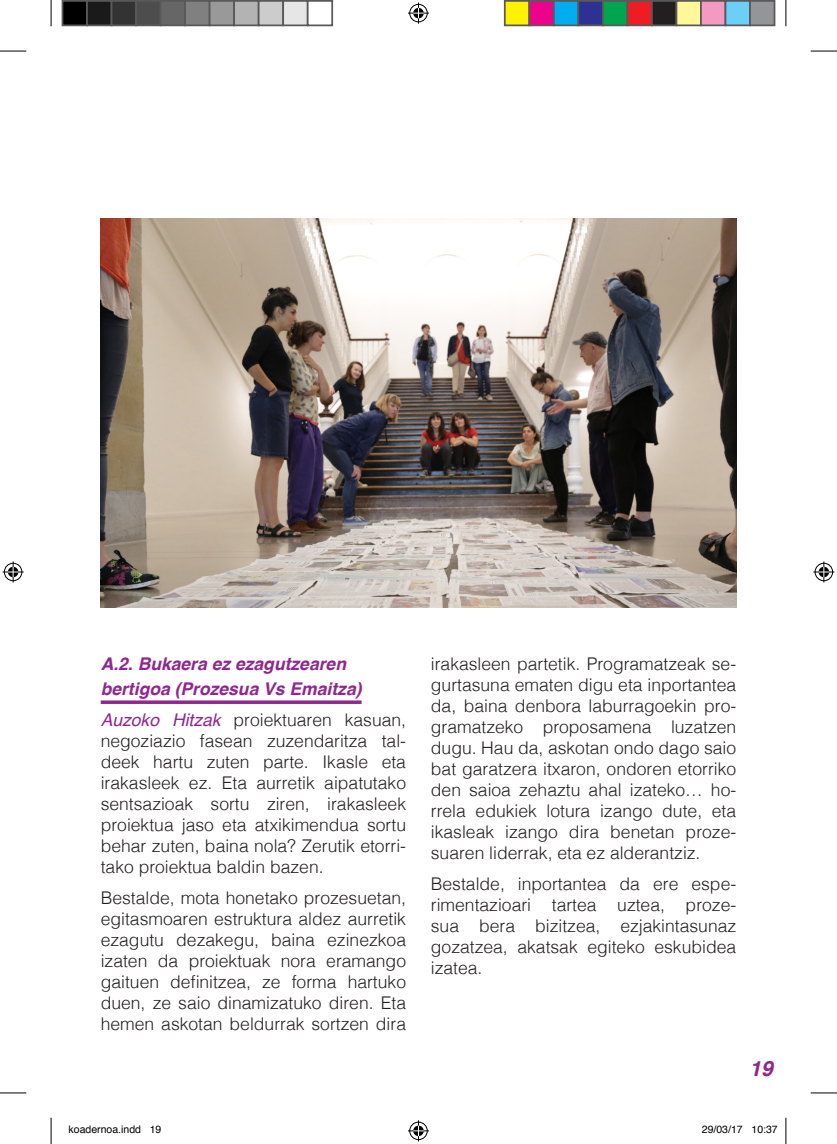
<style>
.page{position:relative;width:837px;height:1144px;background:#fff}
.page>*{position:absolute;margin:0;border:0;box-sizing:border-box;transform-origin:0 0}
.t1{font:italic 700 21px "Helvetica";color:#90268f}
.t2{font:300 17.5px/21px "Helvetica";color:#231f20;text-align:justify}
.t3{font:italic 700 17.5px/25.2px "Helvetica";color:#90268f}
.t4{font:10.5px "Helvetica";color:#000}
.s1{font-weight:400;font-style:italic;color:#90268f}
</style>
<div class="page">
<svg style="left:101px;top:700px;width:260px;height:4px"></svg>
<img style="left:101px;top:218px;width:635px;height:389px">
<svg style="left:0;top:51px;width:26px;height:1px"></svg>
<svg style="left:810px;top:51px;width:26px;height:1px"></svg>
<svg style="left:0;top:1092px;width:26px;height:1px"></svg>
<svg style="left:810px;top:1092px;width:26px;height:1px"></svg>
<svg style="left:51px;top:0;width:1px;height:26px"></svg>
<svg style="left:51px;top:1118px;width:1px;height:26px"></svg>
<svg style="left:785px;top:0;width:1px;height:26px"></svg>
<svg style="left:785px;top:1118px;width:1px;height:26px"></svg>
<svg style="left:408px;top:3px;width:21px;height:21px"></svg>
<svg style="left:408px;top:1120px;width:21px;height:21px"></svg>
<svg style="left:3px;top:561px;width:21px;height:21px"></svg>
<svg style="left:813px;top:561px;width:21px;height:21px"></svg>
<div style="left:62px;top:1px;width:25px;height:24px;background:#000"></div>
<div style="left:62px;top:0;width:26px;height:26px;border:2px solid #595959"></div>
<div style="left:87px;top:1px;width:24px;height:24px;background:#1a1a1a"></div>
<div style="left:86px;top:0;width:26px;height:26px;border:2px solid #595959"></div>
<div style="left:111px;top:1px;width:25px;height:24px;background:#333"></div>
<div style="left:111px;top:0;width:26px;height:26px;border:2px solid #595959"></div>
<div style="left:136px;top:1px;width:24px;height:24px;background:#4d4d4d"></div>
<div style="left:135px;top:0;width:26px;height:26px;border:2px solid #595959"></div>
<div style="left:160px;top:1px;width:25px;height:24px;background:#666"></div>
<div style="left:160px;top:0;width:26px;height:26px;border:2px solid #595959"></div>
<div style="left:185px;top:1px;width:24px;height:24px;background:#808080"></div>
<div style="left:184px;top:0;width:26px;height:26px;border:2px solid #595959"></div>
<div style="left:209px;top:1px;width:25px;height:24px;background:#999"></div>
<div style="left:209px;top:0;width:26px;height:26px;border:2px solid #595959"></div>
<div style="left:234px;top:1px;width:24px;height:24px;background:#b3b3b3"></div>
<div style="left:233px;top:0;width:26px;height:26px;border:2px solid #595959"></div>
<div style="left:258px;top:1px;width:25px;height:24px;background:#ccc"></div>
<div style="left:258px;top:0;width:26px;height:26px;border:2px solid #595959"></div>
<div style="left:283px;top:1px;width:24px;height:24px;background:#e6e6e6"></div>
<div style="left:282px;top:0;width:26px;height:26px;border:2px solid #595959"></div>
<div style="left:307px;top:0;width:26px;height:26px;border:2px solid #595959"></div>
<div style="left:504px;top:1px;width:25px;height:24px;background:#fff101"></div>
<div style="left:503px;top:0;width:27px;height:26px;border:2px solid #595959"></div>
<div style="left:529px;top:1px;width:24px;height:24px;background:#ed028c"></div>
<div style="left:528px;top:0;width:26px;height:26px;border:2px solid #595959"></div>
<div style="left:553px;top:1px;width:25px;height:24px;background:#00aeef"></div>
<div style="left:552px;top:0;width:27px;height:26px;border:2px solid #595959"></div>
<div style="left:578px;top:1px;width:24px;height:24px;background:#2e3092"></div>
<div style="left:577px;top:0;width:26px;height:26px;border:2px solid #595959"></div>
<div style="left:602px;top:1px;width:25px;height:24px;background:#00a54f"></div>
<div style="left:601px;top:0;width:27px;height:26px;border:2px solid #595959"></div>
<div style="left:627px;top:1px;width:24px;height:24px;background:#ee1d23"></div>
<div style="left:626px;top:0;width:26px;height:26px;border:2px solid #595959"></div>
<div style="left:651px;top:1px;width:25px;height:24px;background:#231f20"></div>
<div style="left:650px;top:0;width:27px;height:26px;border:2px solid #595959"></div>
<div style="left:676px;top:1px;width:24px;height:24px;background:#fff79a"></div>
<div style="left:675px;top:0;width:26px;height:26px;border:2px solid #595959"></div>
<div style="left:700px;top:1px;width:25px;height:24px;background:#f499c2"></div>
<div style="left:699px;top:0;width:27px;height:26px;border:2px solid #595959"></div>
<div style="left:725px;top:1px;width:24px;height:24px;background:#6bcff6"></div>
<div style="left:724px;top:0;width:26px;height:26px;border:2px solid #595959"></div>
<div style="left:749px;top:1px;width:25px;height:24px;background:#939598"></div>
<div style="left:748px;top:0;width:27px;height:26px;border:2px solid #595959"></div>
<p class="t3" style="left:101px;top:652px;width:262px">A.2. Bukaera ez ezagutzearen bertigoa (Prozesua Vs Emaitza)</p>
<p class="t2" style="left:101px;top:708px;width:307px"><span class="s1">Auzoko Hitzak</span> proiektuaren kasuan, negoziazio fasean zuzendaritza tal&shy;deek hartu zuten parte. Ikasle eta irakasleek ez. Eta aurretik aipatutako sentsazioak sortu ziren, irakasleek proiektua jaso eta atxikimendua sortu behar zuten, baina nola? Zerutik etorri&shy;tako proiektua baldin bazen.</p>
<p class="t2" style="left:101px;top:886px;width:307px">Bestalde, mota honetako prozesuetan, egitasmoaren estruktura aldez aurretik ezagutu dezakegu, baina ezinezkoa izaten da proiektuak nora eramango gaituen definitzea, ze forma hartuko duen, ze saio dinamizatuko diren. Eta hemen askotan beldurrak sortzen dira</p>
<p class="t2" style="left:431px;top:652px;width:307px">irakasleen partetik. Programatzeak se&shy;gurtasuna ematen digu eta inportantea da, baina denbora laburragoekin pro&shy;gramatzeko proposamena luzatzen dugu. Hau da, askotan ondo dago saio bat garatzera itxaron, ondoren etorriko den saioa zehaztu ahal izateko… ho&shy;rrela edukiek lotura izango dute, eta ikasleak izango dira benetan proze&shy;suaren liderrak, eta ez alderantziz.</p>
<p class="t2" style="left:431px;top:872px;width:307px">Bestalde, inportantea da ere espe&shy;rimentazioari tartea uztea, proze&shy;sua bera bizitzea, ezjakintasunaz gozatzea, akatsak egiteko eskubidea izatea.</p>
<p class="t1" style="left:749px;top:1051px;width:25px">19</p>
<p class="t4" style="left:69px;top:1122px;width:94px">koadernoa.indd 19</p>
<p class="t4" style="left:701px;top:1122px;width:77px">29/03/17 10:37</p>
</div>
